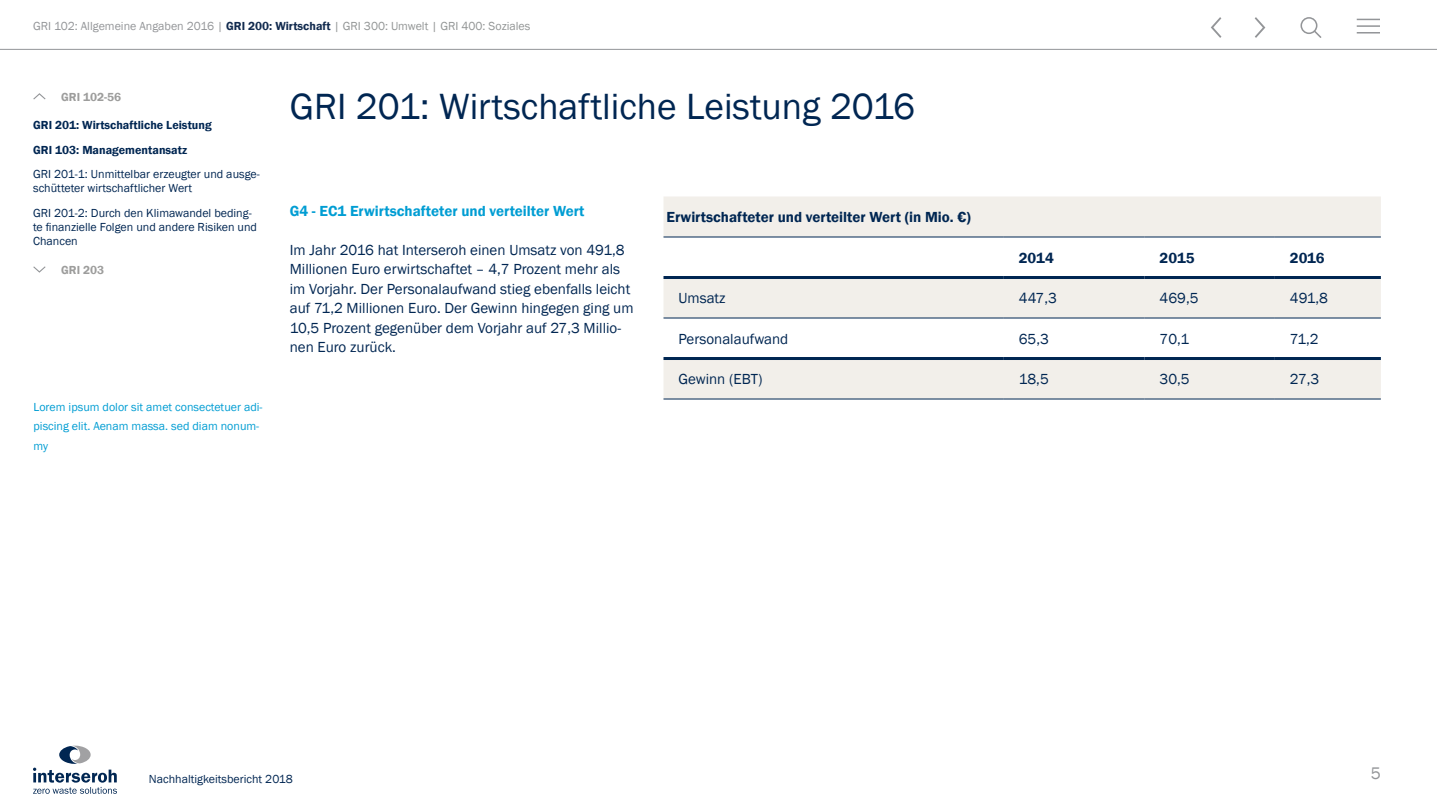
<style>
.page{position:relative;width:1440px;height:810px;background:#fff}
.page>*{position:absolute;margin:0;border:0;box-sizing:border-box;transform-origin:0 0}
.t1{font:37.5px "Franklin Gothic";color:#002652}
.t2{font:17.25px "Franklin Gothic";color:#939598}
.t3{font:15px/19.5px "Franklin Gothic";color:#002652}
.t4{font:600 15px "Franklin Gothic";color:#002652}
.t5{font:600 15px "Franklin Gothic";color:#009dd3}
.t6{font:12px/14.2px "Franklin Gothic";color:#002652}
.t7{font:12px "Franklin Gothic";color:#929595}
.t8{font:12px/19.5px "Franklin Gothic";color:#009dd3}
.t9{font:600 12px "Franklin Gothic";color:#002652}
.t10{font:600 12px "Franklin Gothic";color:#9d9d9c}
.s1{color:#939598}
.s2{font-weight:600;color:#122b4f}
</style>
<div class="page">
<hr style="left:0;top:49px;width:1437px;height:1px;background:#939598">
<svg style="left:1357px;top:19px;width:23px;height:1px"></svg>
<hr style="left:1357px;top:25px;width:23px;height:2px;background:#939598">
<hr style="left:1357px;top:32px;width:23px;height:2px;background:#939598">
<svg style="left:1301px;top:17px;width:20px;height:21px"></svg>
<svg style="left:1255px;top:17px;width:10px;height:21px"></svg>
<svg style="left:1211px;top:17px;width:10px;height:21px"></svg>
<svg style="left:664px;top:196px;width:717px;height:203px;fill:#f2efea"></svg>
<hr style="left:664px;top:237px;width:340px;height:1px;background:#002652">
<hr style="left:1004px;top:237px;width:141px;height:1px;background:#002652">
<hr style="left:1145px;top:237px;width:130px;height:1px;background:#002652">
<hr style="left:1275px;top:237px;width:106px;height:1px;background:#002652">
<hr style="left:664px;top:276px;width:340px;height:3px;background:#002652">
<hr style="left:1004px;top:276px;width:141px;height:3px;background:#002652">
<hr style="left:1145px;top:276px;width:130px;height:3px;background:#002652">
<hr style="left:1275px;top:276px;width:106px;height:3px;background:#002652">
<hr style="left:664px;top:399px;width:340px;height:1px;background:#002652">
<hr style="left:1004px;top:399px;width:141px;height:1px;background:#002652">
<hr style="left:1145px;top:399px;width:130px;height:1px;background:#002652">
<hr style="left:1275px;top:399px;width:106px;height:1px;background:#002652">
<hr style="left:664px;top:318px;width:340px;height:1px;background:#002652">
<hr style="left:1004px;top:318px;width:141px;height:1px;background:#002652">
<hr style="left:1145px;top:318px;width:130px;height:1px;background:#002652">
<hr style="left:1275px;top:318px;width:106px;height:1px;background:#002652">
<hr style="left:664px;top:357px;width:340px;height:3px;background:#002652">
<hr style="left:1004px;top:357px;width:141px;height:3px;background:#002652">
<hr style="left:1145px;top:357px;width:130px;height:3px;background:#002652">
<hr style="left:1275px;top:357px;width:106px;height:3px;background:#002652">
<svg style="left:33px;top:93px;width:13px;height:7px"></svg>
<svg style="left:33px;top:266px;width:13px;height:7px"></svg>
<svg style="left:33px;top:746px;width:84px;height:48px"></svg>
<p class="t7" style="left:33px;top:18px;width:499px"><span class="s1">GRI 102: Allgemeine Angaben 2016 |</span> <span class="s2">GRI 200: Wirtschaft</span> | GRI 300: Umwelt | GRI 400: Soziales</p>
<p class="t10" style="left:61px;top:90px;width:62px">GRI 102-56</p>
<p class="t9" style="left:33px;top:118px;width:180px">GRI 201: Wirtschaftliche Leistung</p>
<p class="t9" style="left:33px;top:142px;width:155px">GRI 103: Managementansatz</p>
<p class="t6" style="left:33px;top:167px;width:228px">GRI 201-1: Unmittelbar erzeugter und ausge&shy;schütteter wirtschaftlicher Wert</p>
<p class="t6" style="left:33px;top:206px;width:225px">GRI 201-2: Durch den Klimawandel beding&shy;te finanzielle Folgen und andere Risiken und<br>Chancen</p>
<p class="t10" style="left:61px;top:262px;width:45px">GRI 203</p>
<p class="t8" style="left:34px;top:398px;width:231px">Lorem ipsum dolor sit amet consectetuer adi&shy;piscing elit. Aenam massa. sed diam nonum&shy;my</p>
<h1 class="t1" style="left:290px;top:83px;width:627px">GRI 201: Wirtschaftliche Leistung 2016</h1>
<p class="t5" style="left:290px;top:202px;width:296px">G4 - EC1 Erwirtschafteter und verteilter Wert</p>
<p class="t3" style="left:290px;top:241px;width:345px">Im Jahr 2016 hat Interseroh einen Umsatz von 491,8<br>Millionen Euro erwirtschaftet – 4,7 Prozent mehr als im Vorjahr. Der Personalaufwand stieg ebenfalls leicht auf 71,2 Millionen Euro. Der Gewinn hingegen ging um 10,5 Prozent gegenüber dem Vorjahr auf 27,3 Millio&shy;nen Euro zurück.</p>
<p class="t4" style="left:667px;top:208px;width:306px">Erwirtschafteter und verteilter Wert (in Mio. €)</p>
<p class="t4" style="left:1019px;top:248px;width:37px">2014</p>
<p class="t4" style="left:1160px;top:248px;width:37px">2015</p>
<p class="t4" style="left:1290px;top:248px;width:36px">2016</p>
<p class="t3" style="left:679px;top:289px;width:49px">Umsatz</p>
<p class="t3" style="left:1019px;top:289px;width:40px">447,3</p>
<p class="t3" style="left:1160px;top:289px;width:40px">469,5</p>
<p class="t3" style="left:1290px;top:289px;width:40px">491,8</p>
<p class="t3" style="left:679px;top:329px;width:111px">Personalaufwand</p>
<p class="t3" style="left:1019px;top:329px;width:32px">65,3</p>
<p class="t3" style="left:1160px;top:329px;width:31px">70,1</p>
<p class="t3" style="left:1290px;top:329px;width:30px">71,2</p>
<p class="t3" style="left:679px;top:370px;width:86px">Gewinn (EBT)</p>
<p class="t3" style="left:1019px;top:370px;width:32px">18,5</p>
<p class="t3" style="left:1160px;top:370px;width:32px">30,5</p>
<p class="t3" style="left:1290px;top:370px;width:31px">27,3</p>
<p class="t6" style="left:149px;top:772px;width:146px">Nachhaltigkeitsbericht 2018</p>
<p class="t2" style="left:1371px;top:763px;width:12px">5</p>
</div>
